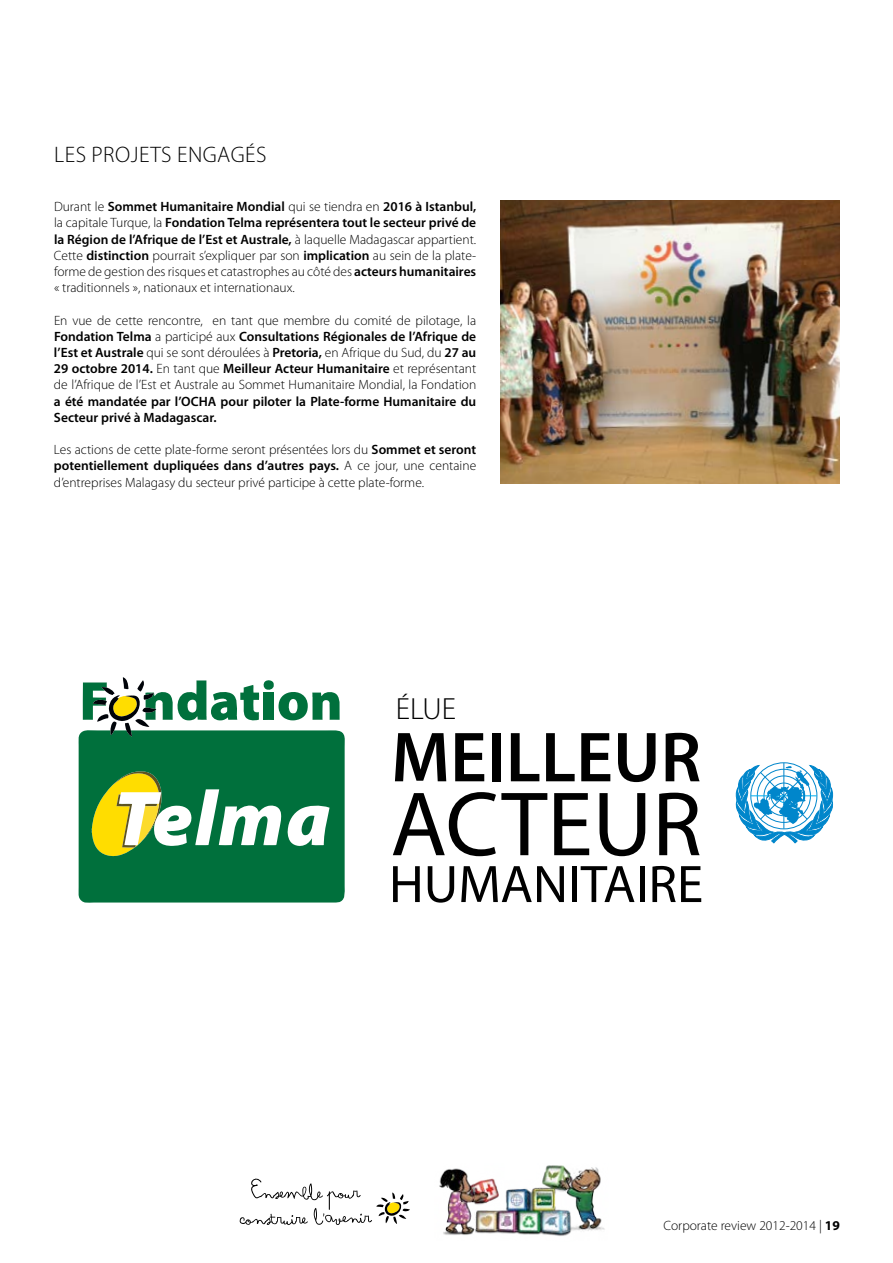
<style>
.page{position:relative;width:893px;height:1263px;background:#fff}
.page>*{position:absolute;margin:0;border:0;box-sizing:border-box;transform-origin:0 0}
.t1{font:92.1px "Myriad Pro";color:#000}
.t2{font:600 71.4px "Myriad Pro";color:#000}
.t3{font:53.25px "Myriad Pro";color:#000}
.t4{font:300 30.75px "Myriad Pro";color:#000}
.t5{font:300 22.5px "Myriad Pro";color:#000}
.t6{font:300 13.5px/16.2px "Myriad Pro";color:#000;text-align:justify}
.t7{font:600 13.5px/16.2px "Myriad Pro";color:#000}
.s1{font-weight:600}
.s2{font-weight:700}
</style>
<div class="page">
<img style="left:500px;top:200px;width:340px;height:284px">
<svg style="left:240px;top:1178px;width:170px;height:47px"></svg>
<img style="left:439px;top:1165px;width:166px;height:71px">
<svg style="left:735px;top:762px;width:99px;height:81px"></svg>
<svg style="left:78px;top:731px;width:267px;height:172px;background:#1f8154"></svg>
<svg style="left:92px;top:770px;width:87px;height:88px"></svg>
<svg style="left:83px;top:677px;width:258px;height:60px"></svg>
<h3 class="t5" style="left:54px;top:142px;width:61px">LES Projets</h3>
<h3 class="t5" style="left:177px;top:142px;width:14px">engagés</h3>
<p class="t6" style="left:54px;top:199px;width:424px">Durant le <span class="s1">Sommet Humanitaire Mondial</span> qui se tiendra en <span class="s1">2016 à Istanbul, </span>la capitale Turque, la <span class="s1">Fondation Telma représentera tout le secteur privé de la Région de l’Afrique de l’Est et Australe,</span> à laquelle Madagascar appartient.<br>Cette <span class="s1">distinction</span> pourrait s’expliquer par son <span class="s1">implication</span> au sein de la plate&shy;forme de gestion des risques et catastrophes au côté des <span class="s1">acteurs humanitaires </span>« traditionnels », nationaux et internationaux.</p>
<p class="t6" style="left:54px;top:312px;width:424px">En vue de cette rencontre, en tant que membre du comité de pilotage, la <span class="s1">Fondation Telma</span> a participé aux <span class="s1">Consultations Régionales de l’Afrique de l’Est et Australe</span> qui se sont déroulées à <span class="s1">Pretoria,</span> en Afrique du Sud, du <span class="s1">27 au 29 octobre 2014.</span> En tant que <span class="s1">Meilleur Acteur Humanitaire</span> et représentant de l’Afrique de l’Est et Australe au Sommet Humanitaire Mondial, la Fondation</p>
<p class="t7" style="left:54px;top:392px;width:424px">a été mandatée par l’OCHA pour piloter la Plate-forme Humanitaire du<br>Secteur privé à Madagascar.</p>
<p class="t6" style="left:54px;top:442px;width:424px">Les actions de cette plate-forme seront présentées lors du <span class="s1">Sommet et seront potentiellement dupliquées dans d’autres pays.</span> A ce jour, une centaine d’entreprises Malagasy du secteur privé participe à cette plate-forme.</p>
<h3 class="t4" style="left:396px;top:691px;width:62px">ÉLUE</h3>
<h2 class="t2" style="left:391px;top:712px;width:312px">MEILLEUR</h2>
<h1 class="t1" style="left:390px;top:767px;width:313px">ACTEUR</h1>
<h3 class="t3" style="left:389px;top:851px;width:316px">HUMANITAIRE</h3>
<p class="t6" style="left:663px;top:1217px;width:178px">Corporate review 2012-2014 | <span class="s2">19</span></p>
</div>
